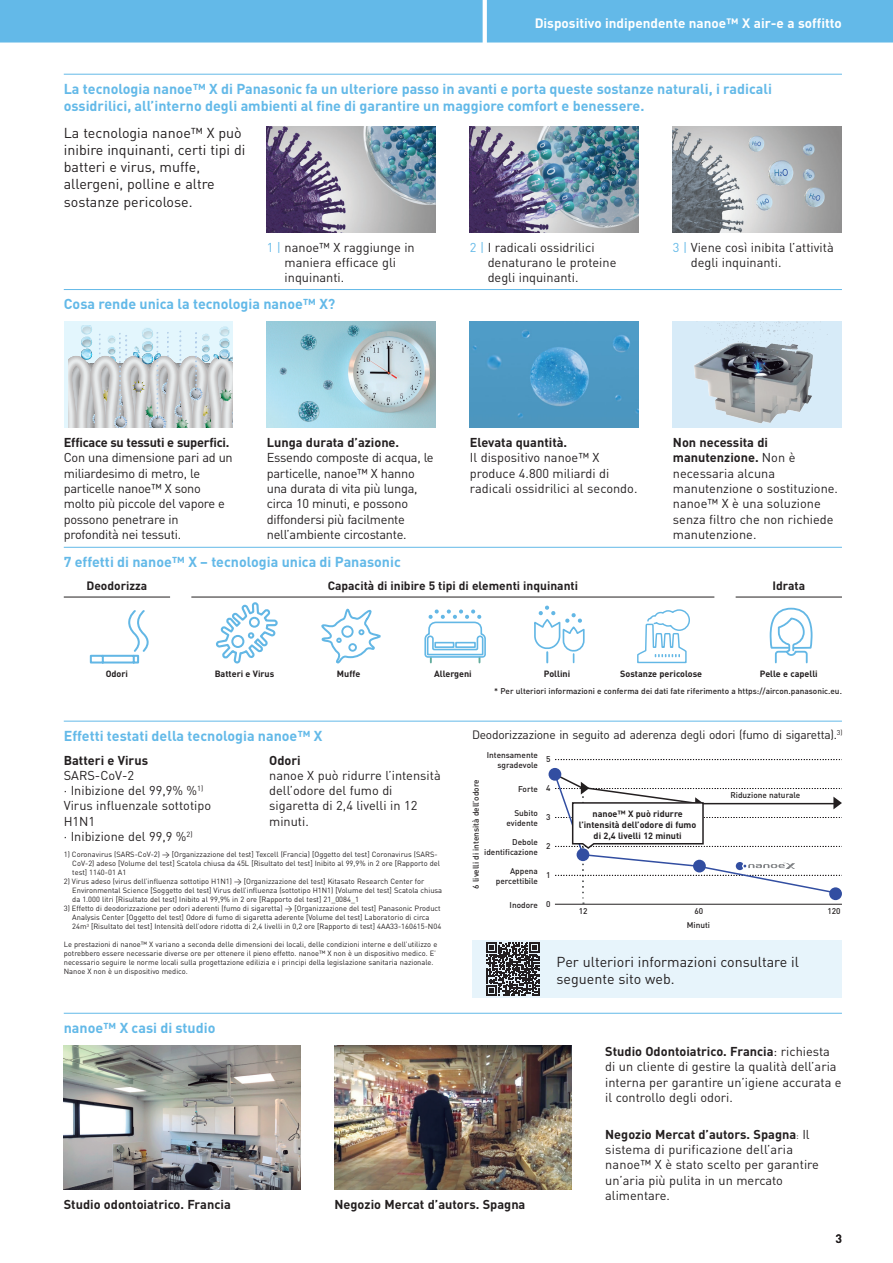
<style>
.page{position:relative;width:893px;height:1263px;background:#fff}
.page>*{position:absolute;margin:0;border:0;box-sizing:border-box;transform-origin:0 0}
.t1{font:700 14.25px/17.1px "DIN";color:#63b9e8}
.t2{font:14.25px/17.1px "DIN";color:#231f20}
.t3{font:700 13.5px "DIN";color:#fff}
.t4{font:12.75px/15.3px "DIN";color:#231f20}
.t5{font:12.75px/15.3px "DIN";letter-spacing:-.02em;color:#231f20}
.t6{font:700 12.75px "DIN";color:#231f20}
.t7{font:700 12.75px "DIN";letter-spacing:-.02em;color:#231f20}
.t8{font:12px "DIN";letter-spacing:-.02em;color:#231f20}
.t9{font:700 12px "DIN";color:#231f20}
.t10{font:700 9px/10.8px "DIN";color:#231f20;text-align:center}
.t11{font:500 8.25px/9.9px "DIN";color:#231f20;text-align:right}
.t12{font:7.5px/9px "DIN";color:#231f20}
.s1{color:#63b9e8}
.s2{font-weight:700}
.s3{font-size:9px}
</style>
<div class="page">
<div style="left:0;top:0;width:893px;height:43px;background:#63b9e8"></div>
<div style="left:673px;top:322px;width:169px;height:106px;background:#d7ebf8"></div>
<img style="left:470px;top:322px;width:169px;height:106px">
<img style="left:267px;top:322px;width:169px;height:106px">
<svg style="left:64px;top:322px;width:169px;height:106px"></svg>
<svg style="left:69px;top:326px;width:164px;height:102px;background:#cdd6da"></svg>
<img style="left:64px;top:1045px;width:236px;height:144px">
<img style="left:334px;top:1045px;width:237px;height:144px">
<hr style="left:64px;top:74px;width:778px;height:1px;background:#63b9e8">
<hr style="left:64px;top:289px;width:778px;height:1px;background:#63b9e8">
<hr style="left:64px;top:1013px;width:778px;height:1px;background:#63b9e8">
<img style="left:470px;top:126px;width:169px;height:107px">
<img style="left:267px;top:126px;width:169px;height:107px">
<img style="left:673px;top:126px;width:169px;height:107px">
<hr style="left:64px;top:721px;width:778px;height:1px;background:#63b9e8">
<hr style="left:736px;top:597px;width:106px;height:1px;background:#231f20">
<hr style="left:64px;top:597px;width:106px;height:1px;background:#231f20">
<hr style="left:191px;top:597px;width:523px;height:1px;background:#231f20">
<svg style="left:89px;top:610px;width:60px;height:54px"></svg>
<svg style="left:216px;top:602px;width:62px;height:62px"></svg>
<svg style="left:321px;top:608px;width:60px;height:56px"></svg>
<svg style="left:424px;top:609px;width:62px;height:53px"></svg>
<svg style="left:534px;top:605px;width:51px;height:59px"></svg>
<svg style="left:637px;top:609px;width:53px;height:55px"></svg>
<svg style="left:769px;top:607px;width:44px;height:57px"></svg>
<hr style="left:64px;top:547px;width:778px;height:1px;background:#63b9e8">
<div style="left:472px;top:940px;width:370px;height:58px;background:#e7f4fb"></div>
<svg style="left:486px;top:942px;width:54px;height:53px"></svg>
<img style="left:694px;top:322px;width:134px;height:101px">
<svg style="left:555px;top:759px;width:287px;height:1px"></svg>
<hr style="left:555px;top:904px;width:287px;height:1px;background:#231f20">
<div style="left:549px;top:768px;width:12px;height:13px;background:#324ea1;border-radius:50%"></div>
<svg style="left:553px;top:772px;width:289px;height:132px"></svg>
<h2 class="t3" style="left:535px;top:15px;width:309px">Dispositivo indipendente nanoe™ X air-e a soffitto</h2>
<h1 class="t1" style="left:64px;top:79px;width:710px">La tecnologia nanoe™ X di Panasonic fa un ulteriore passo in avanti e porta queste sostanze naturali, i radicali ossidrilici, all’interno degli ambienti al fine di garantire un maggiore comfort e benessere.</h1>
<h1 class="t2" style="left:64px;top:124px;width:183px">La tecnologia nanoe™ X può inibire inquinanti, certi tipi di batteri e virus, muffe, allergeni, polline e altre sostanze pericolose.</h1>
<h3 class="t4" style="left:285px;top:239px;width:132px;text-indent:-18px"><span class="s1">1 |</span> nanoe™ X raggiunge in maniera efficace gli inquinanti.</h3>
<h3 class="t4" style="left:488px;top:239px;width:130px;text-indent:-18px"><span class="s1">2 |</span> I radicali ossidrilici denaturano le proteine degli inquinanti.</h3>
<h3 class="t4" style="left:691px;top:239px;width:144px;text-indent:-18px"><span class="s1">3 |</span> Viene così inibita l’attività degli inquinanti.</h3>
<h1 class="t1" style="left:64px;top:295px;width:273px">Cosa rende unica la tecnologia nanoe™ X?</h1>
<h3 class="t7" style="left:64px;top:434px;width:167px">Efficace su tessuti e superfici.</h3>
<h3 class="t5" style="left:64px;top:450px;width:171px">Con una dimensione pari ad un miliardesimo di metro, le particelle nanoe™ X sono molto più piccole del vapore e possono penetrare in profondità nei tessuti.</h3>
<h3 class="t6" style="left:267px;top:434px;width:134px">Lunga durata d’azione.</h3>
<h3 class="t5" style="left:267px;top:450px;width:168px">Essendo composte di acqua, le particelle, nanoe™ X hanno una durata di vita più lunga, circa 10 minuti, e possono diffondersi più facilmente nell’ambiente circostante.</h3>
<h1 class="t1" style="left:64px;top:552px;width:339px">7 effetti di nanoe™ X – tecnologia unica di Panasonic</h1>
<h3 class="t6" style="left:470px;top:434px;width:99px">Elevata quantità.</h3>
<h3 class="t4" style="left:470px;top:450px;width:169px">Il dispositivo nanoe™ X produce 4.800 miliardi di radicali ossidrilici al secondo.</h3>
<h3 class="t4" style="left:673px;top:435px;width:167px"><span class="s2">Non necessita di manutenzione.</span> Non è necessaria alcuna manutenzione o sostituzione. nanoe™ X è una soluzione senza filtro che non richiede manutenzione.</h3>
<h3 class="t9" style="left:86px;top:578px;width:62px">Deodorizza</h3>
<h3 class="t9" style="left:328px;top:578px;width:252px">Capacità di inibire 5 tipi di elementi inquinanti</h3>
<h3 class="t9" style="left:772px;top:578px;width:34px">Idrata</h3>
<p class="t10" style="left:106px;top:668px;width:24px">Odori</p>
<p class="t10" style="left:215px;top:668px;width:61px">Batteri e Virus</p>
<p class="t10" style="left:337px;top:668px;width:25px">Muffe</p>
<p class="t10" style="left:434px;top:668px;width:39px">Allergeni</p>
<p class="t10" style="left:544px;top:668px;width:28px">Pollini</p>
<p class="t10" style="left:620px;top:668px;width:83px">Sostanze pericolose</p>
<p class="t10" style="left:760px;top:668px;width:59px">Pelle e capelli</p>
<h1 class="t1" style="left:64px;top:726px;width:260px">Effetti testati della tecnologia nanoe™ X</h1>
<h3 class="t6" style="left:64px;top:751px;width:86px">Batteri e Virus</h3>
<h3 class="t4" style="left:64px;top:767px;width:149px">SARS-CoV-2<br>· Inibizione del 99,9% %<sup>1)<br></sup>Virus influenzale sottotipo<br>H1N1<br>· Inibizione del 99,9 %<sup>2)</sup></h3>
<h3 class="t6" style="left:269px;top:751px;width:33px">Odori</h3>
<h3 class="t4" style="left:269px;top:767px;width:173px">nanoe X può ridurre l’intensità dell’odore del fumo di sigaretta di 2,4 livelli in 12 minuti.</h3>
<p class="t12" style="left:72px;top:850px;width:369px;text-indent:-9px">1) Coronavirus (SARS-CoV-2) &gt; [Organizzazione del test] Texcell (Francia) [Oggetto del test] Coronavirus (SARS-<br>CoV-2) adeso [Volume del test] Scatola chiusa da 45L [Risultato del test] Inibito al 99,9% in 2 ore [Rapporto del test] 1140-01 A1</p>
<p class="t12" style="left:72px;top:877px;width:371px;text-indent:-9px">2) Virus adeso (virus dell’influenza sottotipo H1N1) &gt; [Organizzazione del test] Kitasato Research Center for<br>Environmental Science [Soggetto del test] Virus dell’influenza (sottotipo H1N1) [Volume del test] Scatola chiusa da 1.000 litri [Risultato del test] Inibito al 99,9% in 2 ore [Rapporto del test] 21_0084_1</p>
<p class="t12" style="left:72px;top:904px;width:370px;text-indent:-9px">3) Effetto di deodorizzazione per odori aderenti (fumo di sigaretta) &gt; [Organizzazione del test] Panasonic Product<br>Analysis Center [Oggetto del test] Odore di fumo di sigaretta aderente [Volume del test] Laboratorio di circa<br>24m<sup>3</sup> [Risultato del test] Intensità dell’odore ridotta di 2,4 livelli in 0,2 ore [Rapporto di test] 4AA33-160615-N04</p>
<p class="t12" style="left:64px;top:940px;width:375px">Le prestazioni di nanoe™ X variano a seconda delle dimensioni dei locali, delle condizioni interne e dell’utilizzo e potrebbero essere necessarie diverse ore per ottenere il pieno effetto. nanoe™ X non è un dispositivo medico. E’ necessario seguire le norme locali sulla progettazione edilizia e i principi della legislazione sanitaria nazionale.<br>Nanoe X non è un dispositivo medico.</p>
<h1 class="t1" style="left:64px;top:1018px;width:153px">nanoe™ X casi di studio</h1>
<p class="t11" style="left:494px;top:685px;width:349px">* Per ulteriori informazioni e conferma dei dati fate riferimento a https://aircon.panasonic.eu.</p>
<h3 class="t8" style="left:472px;top:727px;width:372px">Deodorizzazione in seguito ad aderenza degli odori (fumo di sigaretta).<sup>3)</sup></h3>
<p class="t11" style="left:487px;top:750px;width:53px">Intensamente sgradevole</p>
<p class="t11" style="left:471px;top:889px;width:111px;rotate:-90deg">6 livelli di intensità dell’odore</p>
<p class="t11" style="left:518px;top:784px;width:21px">Forte</p>
<p class="t11" style="left:507px;top:808px;width:33px">Subito evidente</p>
<p class="t11" style="left:484px;top:837px;width:55px">Debole identificazione</p>
<p class="t11" style="left:496px;top:865px;width:44px">Appena percettibile</p>
<p class="t11" style="left:510px;top:899px;width:30px">Inodore</p>
<p class="t11" style="left:546px;top:754px;width:6px">5</p>
<p class="t11" style="left:546px;top:783px;width:6px">4</p>
<p class="t11" style="left:546px;top:812px;width:6px">3</p>
<p class="t11" style="left:546px;top:841px;width:6px">2</p>
<p class="t11" style="left:546px;top:870px;width:6px">1</p>
<p class="t11" style="left:546px;top:898px;width:6px">0</p>
<p class="t10" style="left:579px;top:808px;width:119px">nanoe™ X può ridurre l’intensità dell’odore di fumo di 2,4 livelli 12 minuti</p>
<p class="t11" style="left:730px;top:790px;width:71px">Riduzione naturale</p>
<p class="t11" style="left:579px;top:906px;width:10px">12</p>
<p class="t11" style="left:694px;top:906px;width:10px">60</p>
<p class="t11" style="left:827px;top:906px;width:15px">120</p>
<p class="t11" style="left:687px;top:920px;width:25px">Minuti</p>
<h1 class="t2" style="left:556px;top:953px;width:244px">Per ulteriori informazioni consultare il seguente sito web.</h1>
<h3 class="t6" style="left:64px;top:1196px;width:169px">Studio odontoiatrico. Francia</h3>
<h3 class="t6" style="left:334px;top:1196px;width:192px">Negozio Mercat d’autors. Spagna</h3>
<h3 class="t4" style="left:605px;top:1043px;width:238px"><span class="s2">Studio Odontoiatrico. Francia</span>: richiesta di un cliente di gestire la qualità dell’aria interna per garantire un’igiene accurata e il controllo degli odori.</h3>
<h3 class="t4" style="left:605px;top:1126px;width:215px"><span class="s2">Negozio Mercat d’autors. Spagna</span><span class="s3">:</span> Il sistema di purificazione dell’aria nanoe™ X è stato scelto per garantire un’aria più pulita in un mercato alimentare.</h3>
<h3 class="t8" style="left:836px;top:1231px;width:8px">3</h3>
</div>
